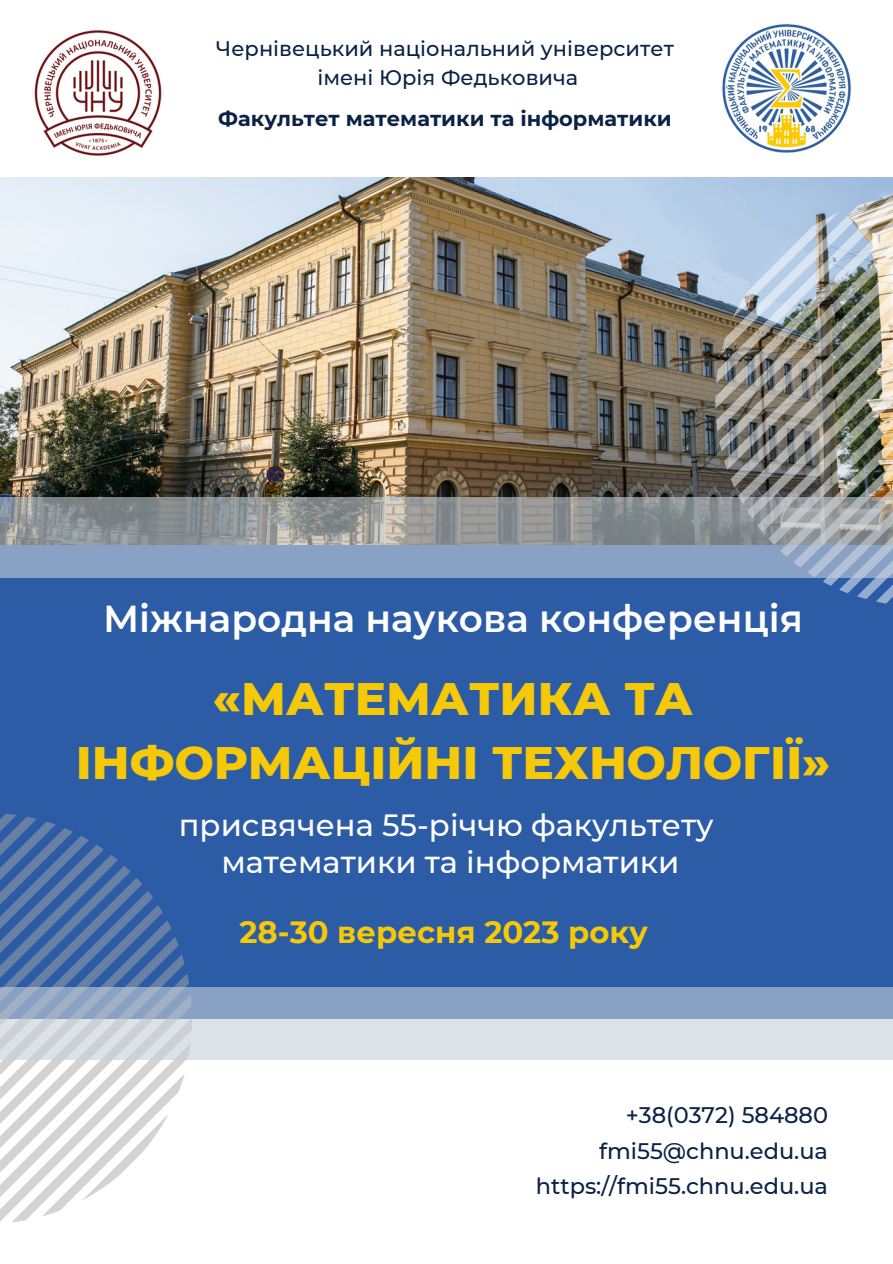
<style>
.page{position:relative;width:893px;height:1264px;background:#fff}
.page>*{position:absolute;margin:0;border:0;box-sizing:border-box;transform-origin:0 0}
.t1{font:800 46.5px/64.1px "Montserrat";color:#f5c908;text-align:center}
.t2{font:600 37.5px "Montserrat";color:#fff}
.t3{font:500 30.6px "Montserrat";color:#fff}
.t4{font:700 30.6px "Montserrat";color:#f5c908}
.t5{font:500 22.5px "Montserrat";color:#0a2245}
.t6{font:500 21px "Montserrat";color:#0a2245}
.t7{font:700 21px "Montserrat";color:#0a2245}
</style>
<div class="page">
<img style="left:0;top:177px;width:892px;height:320px">
<div style="left:0;top:545px;width:892px;height:473px;background:#2d5ca6"></div>
<img style="left:715px;top:195px;width:177px;height:409px">
<svg style="left:0;top:813px;width:192px;height:410px"></svg>
<svg style="left:0;top:497px;width:892px;height:80px;background:#8f9baa"></svg>
<svg style="left:0;top:987px;width:892px;height:72px;background:#b7c4d6"></svg>
<img style="left:16px;top:30px;width:163px;height:178px">
<img style="left:720px;top:23px;width:132px;height:130px">
<p class="t6" style="left:216px;top:35px;width:459px">Чернівецький національний університет</p>
<p class="t6" style="left:317px;top:64px;width:262px">імені Юрія Федьковича</p>
<p class="t7" style="left:218px;top:106px;width:455px">Факультет математики та інформатики</p>
<p class="t2" style="left:103px;top:596px;width:701px">Міжнародна наукова конференція</p>
<p class="t1" style="left:76px;top:666px;width:755px">«МАТЕМАТИКА ТА<br>ІНФОРМАЦІЙНІ ТЕХНОЛОГІЇ»</p>
<p class="t3" style="left:179px;top:806px;width:536px">присвячена 55-річчю факультету</p>
<p class="t3" style="left:221px;top:843px;width:459px">математики та інформатики</p>
<p class="t4" style="left:239px;top:913px;width:410px">28-30 вересня 2023 року</p>
<p class="t5" style="left:625px;top:1101px;width:204px">+38(0372) 584880</p>
<p class="t5" style="left:599px;top:1136px;width:230px">fmi55@chnu.edu.ua</p>
<p class="t5" style="left:535px;top:1171px;width:294px">https://fmi55.chnu.edu.ua</p>
</div>
